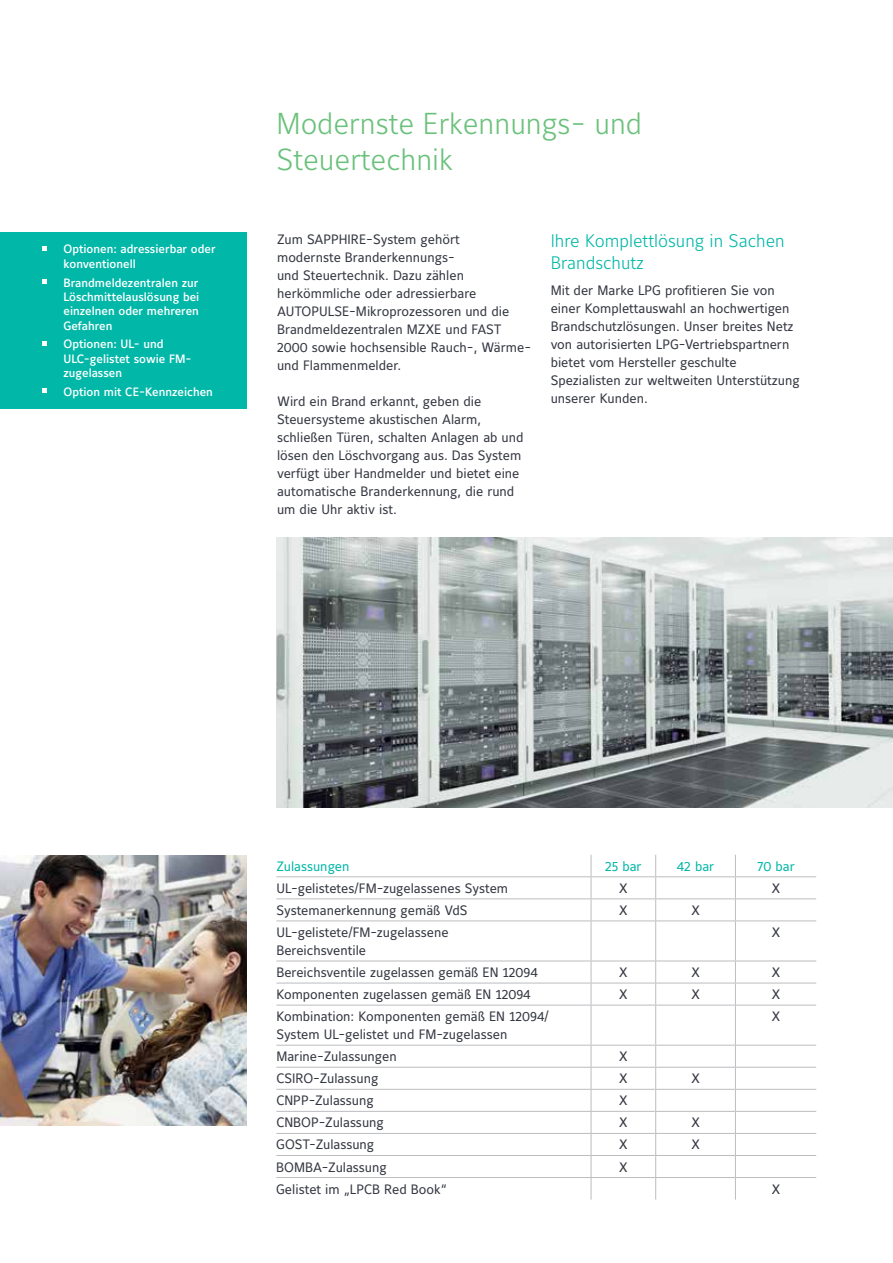
<style>
.page{position:relative;width:893px;height:1263px;background:#fff}
.page>*{position:absolute;margin:0;border:0;box-sizing:border-box;transform-origin:0 0}
.t1{font:300 30px/36px "Maurea Jci Lf ML";color:#6ac17b}
.t2{font:300 18px/21.6px "Maurea Jci Lf ML";color:#00b7a8}
.t3{font:13.5px/18px "Maurea Jci Lf ML";color:#343741}
.t4{font:13.5px "Maurea Jci Lf ML";color:#00b7a8}
.t5{font:500 12px/14.4px "Maurea Jci Lf ML";color:#fff}
</style>
<div class="page">
<div style="left:0;top:232px;width:247px;height:176px;background:#00b7a8"></div>
<svg style="left:43px;top:246px;width:4px;height:4px"></svg>
<svg style="left:43px;top:279px;width:4px;height:4px"></svg>
<svg style="left:43px;top:341px;width:4px;height:4px"></svg>
<svg style="left:43px;top:389px;width:4px;height:4px"></svg>
<img style="left:276px;top:538px;width:617px;height:270px">
<img style="left:0;top:856px;width:247px;height:270px">
<hr style="left:276px;top:898px;width:315px;height:1px;background:#bbbdc0">
<hr style="left:591px;top:898px;width:65px;height:1px;background:#bbbdc0">
<hr style="left:656px;top:898px;width:79px;height:1px;background:#bbbdc0">
<hr style="left:735px;top:898px;width:81px;height:1px;background:#bbbdc0">
<hr style="left:276px;top:920px;width:315px;height:1px;background:#bbbdc0">
<hr style="left:591px;top:920px;width:65px;height:1px;background:#bbbdc0">
<hr style="left:591px;top:921px;width:1px;height:40px;background:#bbbdc0">
<hr style="left:656px;top:920px;width:79px;height:1px;background:#bbbdc0">
<hr style="left:655px;top:921px;width:1px;height:40px;background:#bbbdc0">
<hr style="left:735px;top:920px;width:81px;height:1px;background:#bbbdc0">
<hr style="left:735px;top:921px;width:1px;height:40px;background:#bbbdc0">
<hr style="left:276px;top:961px;width:315px;height:1px;background:#bbbdc0">
<hr style="left:591px;top:961px;width:65px;height:1px;background:#bbbdc0">
<hr style="left:656px;top:961px;width:79px;height:1px;background:#bbbdc0">
<hr style="left:735px;top:961px;width:81px;height:1px;background:#bbbdc0">
<hr style="left:276px;top:983px;width:315px;height:1px;background:#bbbdc0">
<hr style="left:591px;top:983px;width:65px;height:1px;background:#bbbdc0">
<svg style="left:591px;top:961px;width:1px;height:44px"></svg>
<hr style="left:656px;top:983px;width:79px;height:1px;background:#bbbdc0">
<svg style="left:655px;top:961px;width:1px;height:44px"></svg>
<hr style="left:735px;top:983px;width:81px;height:1px;background:#bbbdc0">
<svg style="left:735px;top:961px;width:1px;height:44px"></svg>
<hr style="left:276px;top:1005px;width:315px;height:1px;background:#bbbdc0">
<hr style="left:591px;top:1005px;width:65px;height:1px;background:#bbbdc0">
<hr style="left:591px;top:1005px;width:1px;height:40px;background:#bbbdc0">
<hr style="left:656px;top:1005px;width:79px;height:1px;background:#bbbdc0">
<hr style="left:655px;top:1005px;width:1px;height:40px;background:#bbbdc0">
<hr style="left:735px;top:1005px;width:81px;height:1px;background:#bbbdc0">
<hr style="left:735px;top:1005px;width:1px;height:40px;background:#bbbdc0">
<hr style="left:276px;top:1045px;width:315px;height:1px;background:#bbbdc0">
<hr style="left:591px;top:1045px;width:65px;height:1px;background:#bbbdc0">
<hr style="left:656px;top:1045px;width:79px;height:1px;background:#bbbdc0">
<hr style="left:735px;top:1045px;width:81px;height:1px;background:#bbbdc0">
<hr style="left:276px;top:1067px;width:315px;height:1px;background:#bbbdc0">
<hr style="left:591px;top:1067px;width:65px;height:1px;background:#bbbdc0">
<hr style="left:656px;top:1067px;width:79px;height:1px;background:#bbbdc0">
<hr style="left:735px;top:1067px;width:81px;height:1px;background:#bbbdc0">
<hr style="left:276px;top:1089px;width:315px;height:1px;background:#bbbdc0">
<hr style="left:591px;top:1089px;width:65px;height:1px;background:#bbbdc0">
<hr style="left:656px;top:1089px;width:79px;height:1px;background:#bbbdc0">
<hr style="left:735px;top:1089px;width:81px;height:1px;background:#bbbdc0">
<hr style="left:276px;top:1111px;width:315px;height:1px;background:#bbbdc0">
<hr style="left:591px;top:1111px;width:65px;height:1px;background:#bbbdc0">
<hr style="left:656px;top:1111px;width:79px;height:1px;background:#bbbdc0">
<hr style="left:735px;top:1111px;width:81px;height:1px;background:#bbbdc0">
<hr style="left:276px;top:1133px;width:315px;height:1px;background:#bbbdc0">
<hr style="left:591px;top:1133px;width:65px;height:1px;background:#bbbdc0">
<hr style="left:656px;top:1133px;width:79px;height:1px;background:#bbbdc0">
<hr style="left:735px;top:1133px;width:81px;height:1px;background:#bbbdc0">
<hr style="left:276px;top:1155px;width:315px;height:1px;background:#bbbdc0">
<hr style="left:591px;top:1155px;width:65px;height:1px;background:#bbbdc0">
<hr style="left:656px;top:1155px;width:79px;height:1px;background:#bbbdc0">
<hr style="left:735px;top:1155px;width:81px;height:1px;background:#bbbdc0">
<hr style="left:276px;top:1177px;width:315px;height:1px;background:#bbbdc0">
<hr style="left:591px;top:1177px;width:65px;height:1px;background:#bbbdc0">
<svg style="left:591px;top:1045px;width:1px;height:154px"></svg>
<hr style="left:656px;top:1177px;width:79px;height:1px;background:#bbbdc0">
<svg style="left:655px;top:1045px;width:1px;height:154px"></svg>
<hr style="left:735px;top:1177px;width:81px;height:1px;background:#bbbdc0">
<svg style="left:735px;top:1045px;width:1px;height:154px"></svg>
<svg style="left:591px;top:855px;width:1px;height:65px"></svg>
<svg style="left:655px;top:855px;width:1px;height:65px"></svg>
<svg style="left:735px;top:855px;width:1px;height:65px"></svg>
<hr style="left:276px;top:876px;width:315px;height:1px;background:#bbbdc0">
<hr style="left:591px;top:876px;width:65px;height:1px;background:#bbbdc0">
<hr style="left:656px;top:876px;width:79px;height:1px;background:#bbbdc0">
<hr style="left:735px;top:876px;width:81px;height:1px;background:#bbbdc0">
<p class="t5" style="left:64px;top:242px;width:154px">Optionen: adressierbar oder konventionell</p>
<p class="t5" style="left:64px;top:275px;width:137px;text-align:justify">Brandmeldezentralen zur Löschmittelauslösung bei einzelnen oder mehreren Gefahren</p>
<p class="t5" style="left:64px;top:337px;width:130px">Optionen: UL- und<br>ULC-gelistet sowie FM&shy;zugelassen</p>
<p class="t5" style="left:64px;top:384px;width:151px">Option mit CE-Kennzeichen</p>
<h1 class="t1" style="left:276px;top:105px;width:367px">Modernste Erkennungs- und<br>Steuertechnik</h1>
<p class="t3" style="left:277px;top:230px;width:256px">Zum SAPPHIRE-System gehört<br>modernste Branderkennungs-<br>und Steuertechnik. Dazu zählen herkömmliche oder adressierbare<br>AUTOPULSE-Mikroprozessoren und die<br>Brandmeldezentralen MZXE und FAST<br>2000 sowie hochsensible Rauch-, Wärme&shy;und Flammenmelder.</p>
<p class="t3" style="left:277px;top:392px;width:248px">Wird ein Brand erkannt, geben die Steuersysteme akustischen Alarm, schließen Türen, schalten Anlagen ab und lösen den Löschvorgang aus. Das System verfügt über Handmelder und bietet eine automatische Branderkennung, die rund um die Uhr aktiv ist.</p>
<h2 class="t2" style="left:551px;top:230px;width:236px">Ihre Komplettlösung in Sachen<br>Brandschutz</h2>
<p class="t3" style="left:551px;top:282px;width:250px">Mit der Marke LPG profitieren Sie von einer Komplettauswahl an hochwertigen Brandschutzlösungen. Unser breites Netz von autorisierten LPG-Vertriebspartnern bietet vom Hersteller geschulte Spezialisten zur weltweiten Unterstützung unserer Kunden.</p>
<p class="t4" style="left:276px;top:858px;width:75px">Zulassungen</p>
<p class="t4" style="left:605px;top:858px;width:38px">25 bar</p>
<p class="t4" style="left:677px;top:858px;width:39px">42 bar</p>
<p class="t4" style="left:757px;top:858px;width:39px">70 bar</p>
<p class="t3" style="left:276px;top:879px;width:233px">UL-gelistetes/FM-zugelassenes System</p>
<p class="t3" style="left:619px;top:879px;width:10px">X</p>
<p class="t3" style="left:771px;top:879px;width:10px">X</p>
<p class="t3" style="left:276px;top:901px;width:193px">Systemanerkennung gemäß VdS</p>
<p class="t3" style="left:619px;top:901px;width:10px">X</p>
<p class="t3" style="left:691px;top:901px;width:10px">X</p>
<p class="t3" style="left:276px;top:923px;width:174px">UL-gelistete/FM-zugelassene<br>Bereichsventile</p>
<p class="t3" style="left:771px;top:923px;width:10px">X</p>
<p class="t3" style="left:276px;top:963px;width:263px">Bereichsventile zugelassen gemäß EN 12094</p>
<p class="t3" style="left:619px;top:963px;width:10px">X</p>
<p class="t3" style="left:691px;top:963px;width:10px">X</p>
<p class="t3" style="left:771px;top:963px;width:10px">X</p>
<p class="t3" style="left:276px;top:985px;width:256px">Komponenten zugelassen gemäß EN 12094</p>
<p class="t3" style="left:619px;top:985px;width:10px">X</p>
<p class="t3" style="left:691px;top:985px;width:10px">X</p>
<p class="t3" style="left:771px;top:985px;width:10px">X</p>
<p class="t3" style="left:276px;top:1007px;width:274px">Kombination: Komponenten gemäß EN 12094/<br>System UL-gelistet und FM-zugelassen</p>
<p class="t3" style="left:771px;top:1007px;width:10px">X</p>
<p class="t3" style="left:276px;top:1047px;width:122px">Marine-Zulassungen</p>
<p class="t3" style="left:619px;top:1047px;width:10px">X</p>
<p class="t3" style="left:276px;top:1069px;width:103px">CSIRO-Zulassung</p>
<p class="t3" style="left:619px;top:1069px;width:10px">X</p>
<p class="t3" style="left:691px;top:1069px;width:10px">X</p>
<p class="t3" style="left:276px;top:1092px;width:99px">CNPP-Zulassung</p>
<p class="t3" style="left:619px;top:1092px;width:10px">X</p>
<p class="t3" style="left:276px;top:1114px;width:109px">CNBOP-Zulassung</p>
<p class="t3" style="left:619px;top:1114px;width:10px">X</p>
<p class="t3" style="left:691px;top:1114px;width:10px">X</p>
<p class="t3" style="left:276px;top:1136px;width:99px">GOST-Zulassung</p>
<p class="t3" style="left:619px;top:1136px;width:10px">X</p>
<p class="t3" style="left:691px;top:1136px;width:10px">X</p>
<p class="t3" style="left:276px;top:1158px;width:112px">BOMBA-Zulassung</p>
<p class="t3" style="left:619px;top:1158px;width:10px">X</p>
<p class="t3" style="left:276px;top:1180px;width:172px">Gelistet im „LPCB Red Book“</p>
<p class="t3" style="left:771px;top:1180px;width:10px">X</p>
</div>
